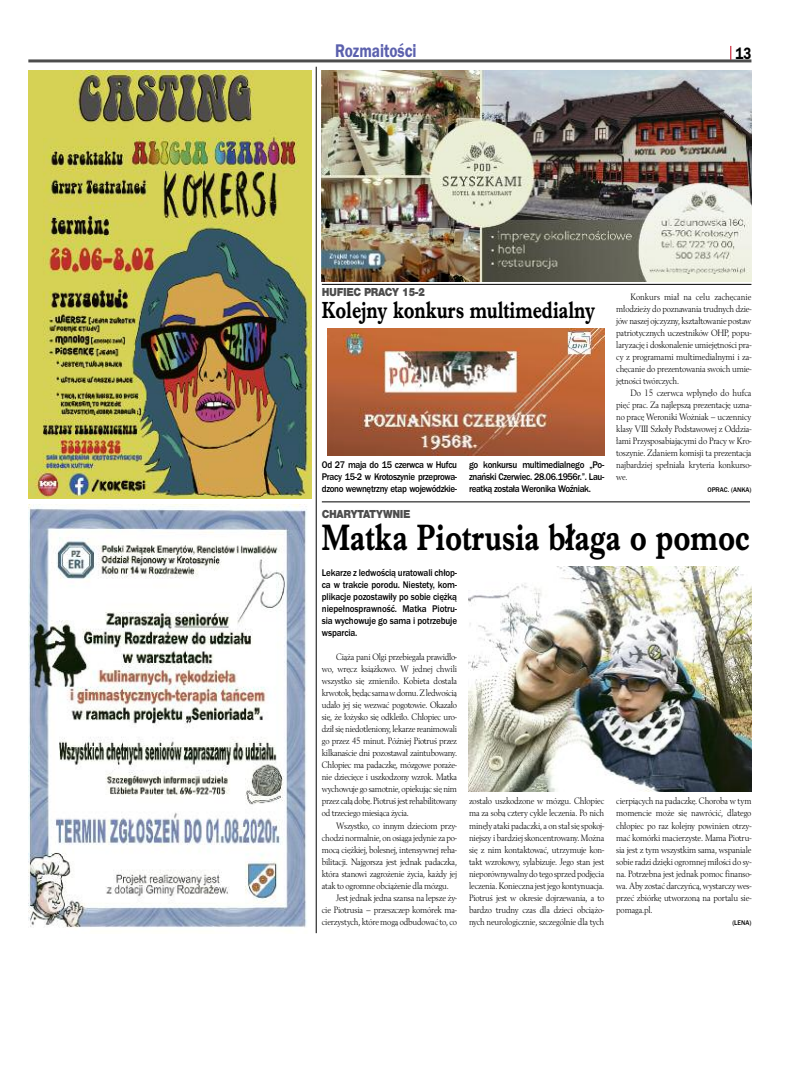
<style>
.page{position:relative;width:794px;height:1092px;background:#fff}
.page>*{position:absolute;margin:0;border:0;box-sizing:border-box;transform-origin:0 0}
.t1{font:700 38px "Imprint URWTCE";color:#000;scale:.8 1}
.t2{font:700 24px "Imprint URWTCE";color:#000;scale:.8 1}
.t3{font:19px "Franklin Got URWTCE Dem";color:#5b60ad;scale:.8 1}
.t4{font:17px "Franklin Got URWTCE Dem";color:#000;scale:.8 1}
.t5{font:900 12px "Nimbus San TCE";letter-spacing:-.035em;color:#4d4d4d;scale:.9 1}
.t6{font:500 10px/12px "Franklin Got URWTCE";letter-spacing:-.035em;color:#000;text-align:justify;scale:.9 1}
.t7{font:9.6px/12px "Berling TCE";letter-spacing:-.02em;color:#000;text-align:justify;scale:.9 1}
.t8{font:500 7px "Franklin Got URWTCE";color:#000;scale:.95 1}
</style>
<div class="page">
<hr style="left:28px;top:59px;width:723px;height:3px;background:#4d4d4d">
<svg style="left:730px;top:46px;width:1px;height:14px"></svg>
<img style="left:28px;top:71px;width:283px;height:427px">
<img style="left:28px;top:505px;width:279px;height:423px">
<img style="left:322px;top:71px;width:429px;height:210px">
<hr style="left:316px;top:67px;width:1px;height:866px;background:#000">
<hr style="left:322px;top:284px;width:429px;height:1px;background:#000">
<div style="left:322px;top:328px;width:282px;height:127px;background:linear-gradient(to bottom,#fff,#fff)"></div>
<img style="left:328px;top:328px;width:276px;height:127px">
<img style="left:468px;top:566px;width:283px;height:225px">
<hr style="left:322px;top:501px;width:428px;height:1px;background:#000">
<h3 class="t3" style="left:335px;top:40px;width:103px">Rozmaitości</h3>
<h3 class="t4" style="left:735px;top:43px;width:21px">13</h3>
<p class="t5" style="left:322px;top:284px;width:116px">HUFIEC PRACY 15-2</p>
<h2 class="t2" style="left:322px;top:295px;width:343px">Kolejny konkurs multimedialny</h2>
<p class="t6" style="left:322px;top:459px;width:152px">Od 27 maja do 15 czerwca w Hufcu Pracy 15-2 w Krotoszynie przeprowa&shy;dzono wewnętrzny etap wojewódzkie-</p>
<p class="t6" style="left:469px;top:459px;width:152px">go konkursu multimedialnego „Po&shy;znański Czerwiec. 28.06.1956r.”. Lau&shy;reatką została Weronika Woźniak.</p>
<p class="t7" style="left:616px;top:291px;width:152px;text-indent:14px">Konkurs miał na celu zachęcanie młodzieży do poznawania trudnych dzie&shy;jów naszej ojczyzny, kształtowanie postaw patriotycznych uczestników OHP, popu&shy;laryzację i doskonalenie umiejętności pra&shy;cy z programami multimedialnymi i za&shy;chęcanie do prezentowania swoich umie&shy;jętności twórczych.</p>
<p class="t7" style="left:616px;top:387px;width:152px;text-indent:14px">Do 15 czerwca wpłynęło do hufca pięć prac. Za najlepszą prezentację uzna&shy;no pracę Weroniki Wożniak – uczennicy klasy VIII Szkoły Podstawowej z Oddzia&shy;łami Przysposabiającymi do Pracy w Kro&shy;toszynie. Zdaniem komisji ta prezentacja najbardziej spełniała kryteria konkurso&shy;we.</p>
<p class="t8" style="left:707px;top:485px;width:48px">OPRAC. (ANKA)</p>
<p class="t5" style="left:322px;top:506px;width:100px">CHARYTATYWNIE</p>
<h1 class="t1" style="left:322px;top:514px;width:536px">Matka Piotrusia błaga o pomoc</h1>
<p class="t6" style="left:322px;top:567px;width:152px">Lekarze z ledwością uratowali chłop&shy;ca w trakcie porodu. Niestety, kom&shy;plikacje pozostawiły po sobie ciężką niepełnosprawność. Matka Piotru&shy;sia wychowuje go sama i potrzebuje wsparcia.</p>
<p class="t7" style="left:322px;top:651px;width:152px;text-indent:14px">Ciąża pani Olgi przebiegała prawidło&shy;wo, wręcz książkowo. W jednej chwili wszystko się zmieniło. Kobieta dostała krwotok,będąc samawdomu.Zledwością udało jej się wezwać pogotowie. Okazało się, że łożysko się odkleiło. Chłopiec uro&shy;dził się niedotleniony, lekarze reanimowali go przez 45 minut. Później Piotruś przez kilkanaście dni pozostawał zaintubowany.<br>Chłopiec ma padaczkę, mózgowe poraże&shy;nie dziecięce i uszkodzony wzrok. Matka wychowuje go samotnie, opiekując się nim przez całądobę.Piotruśjestrehabilitowany od trzeciego miesiąca życia.</p>
<p class="t7" style="left:336px;top:819px;width:135px">Wszystko, co innym dzieciom przy-</p>
<p class="t7" style="left:322px;top:831px;width:151px">chodzi normalnie, on osiąga jedynie za po-</p>
<p class="t7" style="left:322px;top:843px;width:151px">mocą ciężkiej, bolesnej, intensywnej reha-</p>
<p class="t7" style="left:322px;top:855px;width:152px">bilitacji. Najgorsza jest jednak padaczka,</p>
<p class="t7" style="left:322px;top:867px;width:152px">która stanowi zagrożenie życia, każdy jej</p>
<p class="t7" style="left:322px;top:879px;width:142px">atak to ogromne obciążenie dla mózgu.</p>
<p class="t7" style="left:336px;top:891px;width:135px">Jest jednak jedna szansa na lepsze ży-</p>
<p class="t7" style="left:322px;top:903px;width:151px">cie Piotrusia – przeszczep komórek ma-</p>
<p class="t7" style="left:322px;top:915px;width:152px">cierzystych, które mogą odbudować to, co</p>
<p class="t7" style="left:469px;top:795px;width:152px">zostało uszkodzone w mózgu. Chłopiec ma za sobą cztery cykle leczenia. Po nich minęły ataki padaczki, a on stał się spokoj&shy;niejszy i bardziej skoncentrowany. Można się z nim kontaktować, utrzymuje kon&shy;takt wzrokowy, sylabizuje. Jego stan jest nieporównywalny do tego sprzed podjęcia leczenia. Konieczna jest jego kontynuacja.<br>Piotruś jest w okresie dojrzewania, a to bardzo trudny czas dla dzieci obciążo&shy;nych neurologicznie, szczególnie dla tych</p>
<p class="t7" style="left:616px;top:795px;width:152px">cierpiących na padaczkę. Choroba w tym momencie może się nawrócić, dlatego chłopiec po raz kolejny powinien otrzy&shy;mać komórki macierzyste. Mama Piotru&shy;sia jest z tym wszystkim sama, wspaniale sobie radzi dzięki ogromnej miłości do sy&shy;na. Potrzebna jest jednak pomoc finanso&shy;wa. Aby zostać darczyńcą, wystarczy wes&shy;przeć zbiórkę utworzoną na portalu sie&shy;pomaga.pl.</p>
<p class="t8" style="left:732px;top:917px;width:22px">(LENA)</p>
</div>
